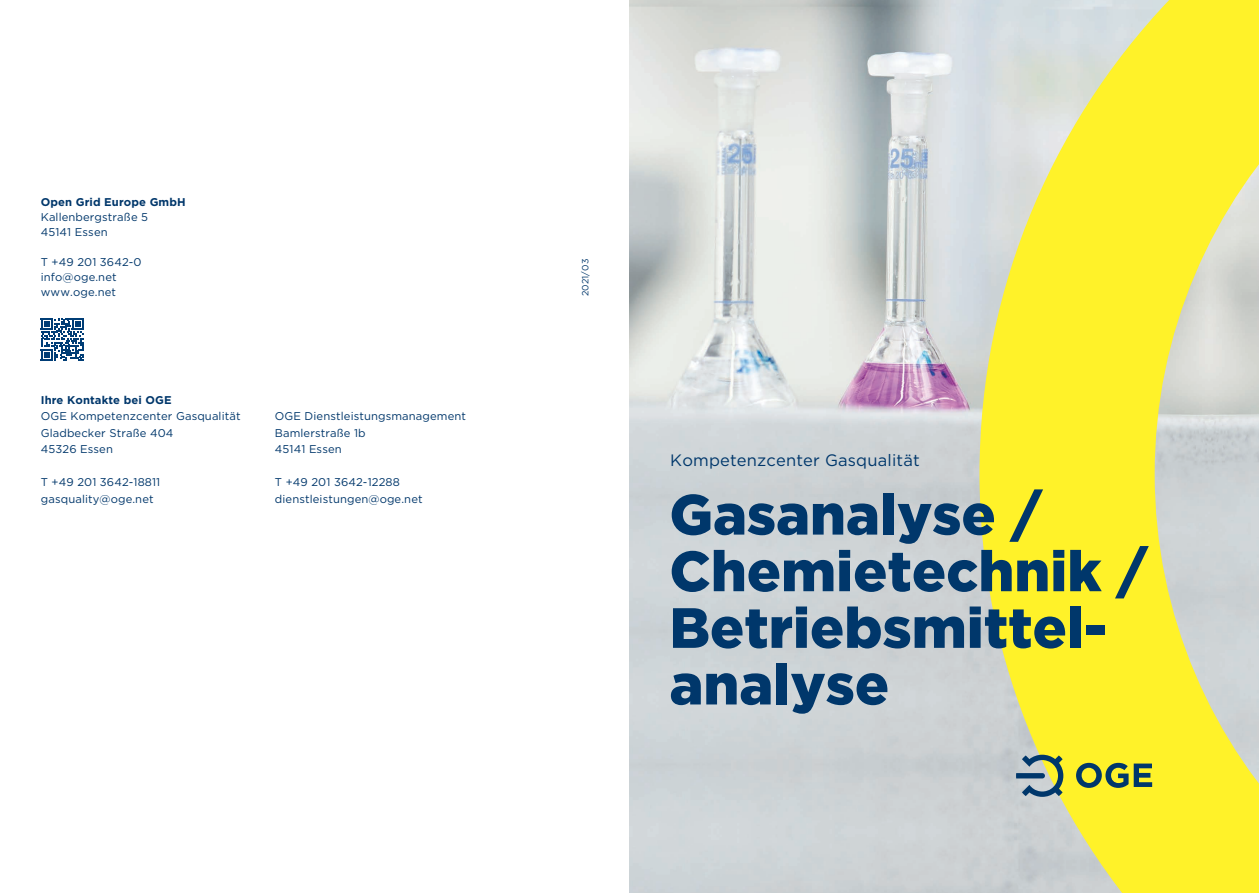
<style>
.page{position:relative;width:1259px;height:893px;background:#fff}
.page>*{position:absolute;margin:0;border:0;box-sizing:border-box;transform-origin:0 0}
.t1{font:900 56.55px/56.6px "Gotham";color:#00376b}
.t2{font:16.5px "Gotham";letter-spacing:.01em;color:#00376b}
.t3{font:11.25px/16.5px "Gotham";letter-spacing:.01em;color:#00376b}
.t4{font:700 11.25px "Gotham";letter-spacing:.01em;color:#00376b}
.t5{font:9px "Gotham";letter-spacing:.01em;color:#00376b}
</style>
<div class="page">
<img style="left:629px;top:0;width:350px;height:893px">
<svg style="left:979px;top:0;width:280px;height:893px;fill:#fff229"></svg>
<svg style="left:1016px;top:755px;width:47px;height:42px"></svg>
<svg style="left:1076px;top:763px;width:76px;height:25px"></svg>
<svg style="left:41px;top:318px;width:43px;height:43px"></svg>
<p class="t4" style="left:41px;top:194px;width:146px">Open Grid Europe GmbH</p>
<p class="t3" style="left:41px;top:209px;width:109px;line-height:15px">Kallenbergstraße 5<br>45141 Essen</p>
<p class="t3" style="left:41px;top:254px;width:102px;line-height:15px">T +49 201 3642-0 info@oge.net www.oge.net</p>
<p class="t4" style="left:41px;top:392px;width:132px">Ihre Kontakte bei OGE</p>
<p class="t3" style="left:41px;top:408px;width:201px">OGE Kompetenzcenter Gasqualität<br>Gladbecker Straße 404<br>45326 Essen</p>
<p class="t3" style="left:41px;top:474px;width:121px">T +49 201 3642-18811 gasquality@oge.net</p>
<p class="t3" style="left:275px;top:408px;width:193px">OGE Dienstleistungsmanagement<br>Bamlerstraße 1b<br>45141 Essen</p>
<p class="t3" style="left:275px;top:474px;width:149px">T +49 201 3642-12288 dienstleistungen@oge.net</p>
<p class="t5" style="left:579px;top:296px;width:39px;rotate:-90deg">2021/03</p>
<h2 class="t2" style="left:670px;top:450px;width:251px">Kompetenzcenter Gasqualität</h2>
<h1 class="t1" style="left:669px;top:486px;width:479px">Gasanalyse /<br>Chemietechnik /<br>Betriebsmittel&shy;analyse</h1>
</div>
